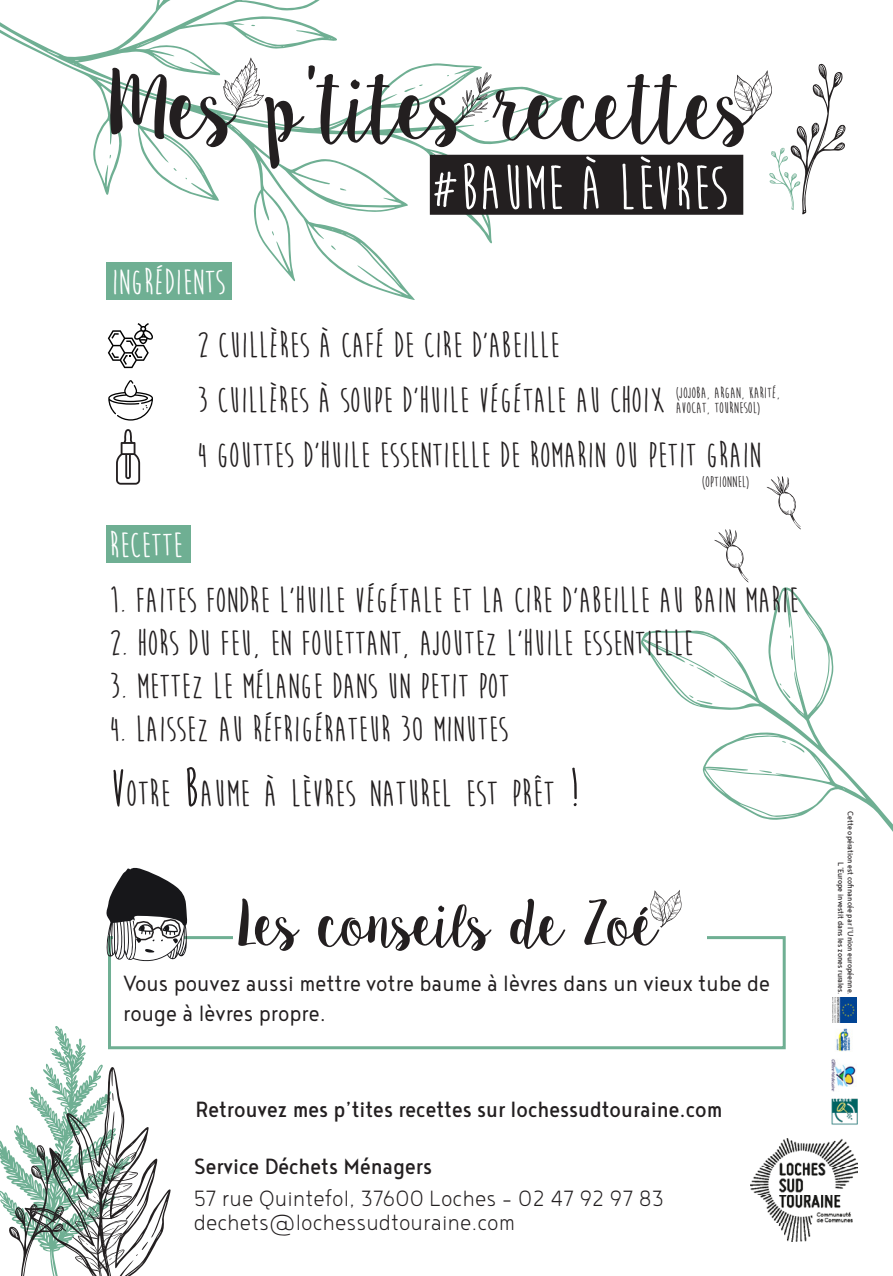
<style>
.page{position:relative;width:893px;height:1276px;background:#fff}
.page>*{position:absolute;margin:0;border:0;box-sizing:border-box;transform-origin:0 0}
.t1{font:90px "Sweet Pea";letter-spacing:-.08em;color:#231f20}
.t2{font:700 63.6px "Moon Flower";color:#fff}
.t3{font:60.3px "Sweet Pea";letter-spacing:-.07em;color:#231f20}
.t4{font:700 37.8px "Moon Flower";color:#231f20}
.t5{font:700 36px "Moon Flower";color:#231f20}
.t6{font:700 36px "Moon Flower";color:#fff}
.t7{font:300 27px/30px "Noyh Slim";color:#231f20}
.t8{font:27px "Noyh Slim";color:#231f20}
.t9{font:300 27px "Noyh Slim";color:#231f20}
.t10{font:700 15.9px/15px "Moon Flower";color:#231f20}
.t11{font:9.6px/9.6px "Noyh Slim";color:#231f20;text-align:right}
.s1{font-size:54px}
</style>
<div class="page">
<svg style="left:641px;top:587px;width:252px;height:341px"></svg>
<svg style="left:689px;top:664px;width:27px;height:14px"></svg>
<svg style="left:688px;top:694px;width:25px;height:11px"></svg>
<svg style="left:790px;top:635px;width:3px;height:26px"></svg>
<svg style="left:779px;top:683px;width:11px;height:15px"></svg>
<svg style="left:781px;top:741px;width:24px;height:11px"></svg>
<svg style="left:759px;top:770px;width:13px;height:3px"></svg>
<div style="left:107px;top:525px;width:84px;height:37px;background:#6faf93"></div>
<img style="left:751px;top:1138px;width:106px;height:103px">
<svg style="left:714px;top:529px;width:35px;height:53px"></svg>
<svg style="left:767px;top:476px;width:34px;height:53px"></svg>
<svg style="left:0;top:1026px;width:171px;height:250px"></svg>
<svg style="left:650px;top:889px;width:32px;height:38px"></svg>
<svg style="left:0;top:0;width:564px;height:300px"></svg>
<svg style="left:331px;top:245px;width:5px;height:6px"></svg>
<svg style="left:404px;top:84px;width:19px;height:8px"></svg>
<svg style="left:340px;top:188px;width:6px;height:2px"></svg>
<svg style="left:173px;top:168px;width:4px;height:3px"></svg>
<svg style="left:734px;top:64px;width:112px;height:150px"></svg>
<svg style="left:223px;top:58px;width:41px;height:61px"></svg>
<svg style="left:447px;top:72px;width:44px;height:53px"></svg>
<div style="left:430px;top:155px;width:313px;height:60px;background:#231f20"></div>
<svg style="left:116px;top:429px;width:24px;height:56px"></svg>
<div style="left:108px;top:936px;width:678px;height:113px;border:3px solid #6faf93"></div>
<div style="left:233px;top:934px;width:474px;height:12px;background:#fff"></div>
<svg style="left:108px;top:380px;width:45px;height:40px"></svg>
<svg style="left:108px;top:323px;width:45px;height:45px"></svg>
<img style="left:833px;top:997px;width:23px;height:25px">
<img style="left:836px;top:1028px;width:15px;height:24px">
<img style="left:832px;top:1059px;width:24px;height:32px">
<img style="left:831px;top:1098px;width:26px;height:27px">
<svg style="left:106px;top:867px;width:82px;height:96px"></svg>
<p class="t1" style="left:108px;top:54px;width:647px">Mes p’tites recettes</p>
<p class="t2" style="left:430px;top:155px;width:299px">#BAUME À LÈVRES</p>
<p class="t6" style="left:111px;top:263px;width:116px">INGRÉDIENTS</p>
<p class="t5" style="left:197px;top:327px;width:364px">2 CUILLÈRES À CAFÉ DE CIRE D’ABEILLE</p>
<p class="t5" style="left:197px;top:381px;width:469px">3 CUILLÈRES À SOUPE D’HUILE VÉGÉTALE AU CHOIX</p>
<p class="t10" style="left:676px;top:386px;width:106px">(JOJOBA, ARGAN, KARITÉ,<br>AVOCAT, TOURNESOL)</p>
<p class="t5" style="left:197px;top:436px;width:566px">4 GOUTTES D’HUILE ESSENTIELLE DE ROMARIN OU PETIT GRAIN</p>
<p class="t6" style="left:109px;top:526px;width:75px">RECETTE</p>
<p class="t10" style="left:702px;top:475px;width:50px">(OPTIONNEL)</p>
<p class="t5" style="left:109px;top:581px;width:691px">1. FAITES FONDRE L’HUILE VÉGÉTALE ET LA CIRE D’ABEILLE AU BAIN MARIE</p>
<p class="t5" style="left:109px;top:624px;width:586px">2. HORS DU FEU, EN FOUETTANT, AJOUTEZ L’HUILE ESSENTIELLE</p>
<p class="t5" style="left:109px;top:667px;width:401px">3. METTEZ LE MÉLANGE DANS UN PETIT POT</p>
<p class="t5" style="left:109px;top:710px;width:401px">4. LAISSEZ AU RÉFRIGÉRATEUR 30 MINUTES</p>
<p class="t4" style="left:109px;top:774px;width:472px"><span class="s1">V</span>OTRE <span class="s1">B</span>AUME À LÈVRES NATUREL EST PRÊT <span class="s1">!</span></p>
<p class="t3" style="left:237px;top:888px;width:425px">Les conseils de Zoé</p>
<p class="t7" style="left:123px;top:968px;width:648px">Vous pouvez aussi mettre votre baume à lèvres dans un vieux tube de rouge à lèvres propre.</p>
<p class="t8" style="left:196px;top:1094px;width:528px">Retrouvez mes p’tites recettes sur lochessudtouraine.com</p>
<p class="t8" style="left:194px;top:1151px;width:240px">Service Déchets Ménagers</p>
<p class="t9" style="left:194px;top:1183px;width:472px">57 rue Quintefol, 37600 Loches - 02 47 92 97 83</p>
<p class="t9" style="left:194px;top:1207px;width:323px">dechets@lochessudtouraine.com</p>
<p class="t11" style="left:856px;top:811px;width:185px;rotate:90deg">Cette opération est cofinancée par l’Union européenne.<br>L’Europe investit dans les zones rurales.</p>
</div>
